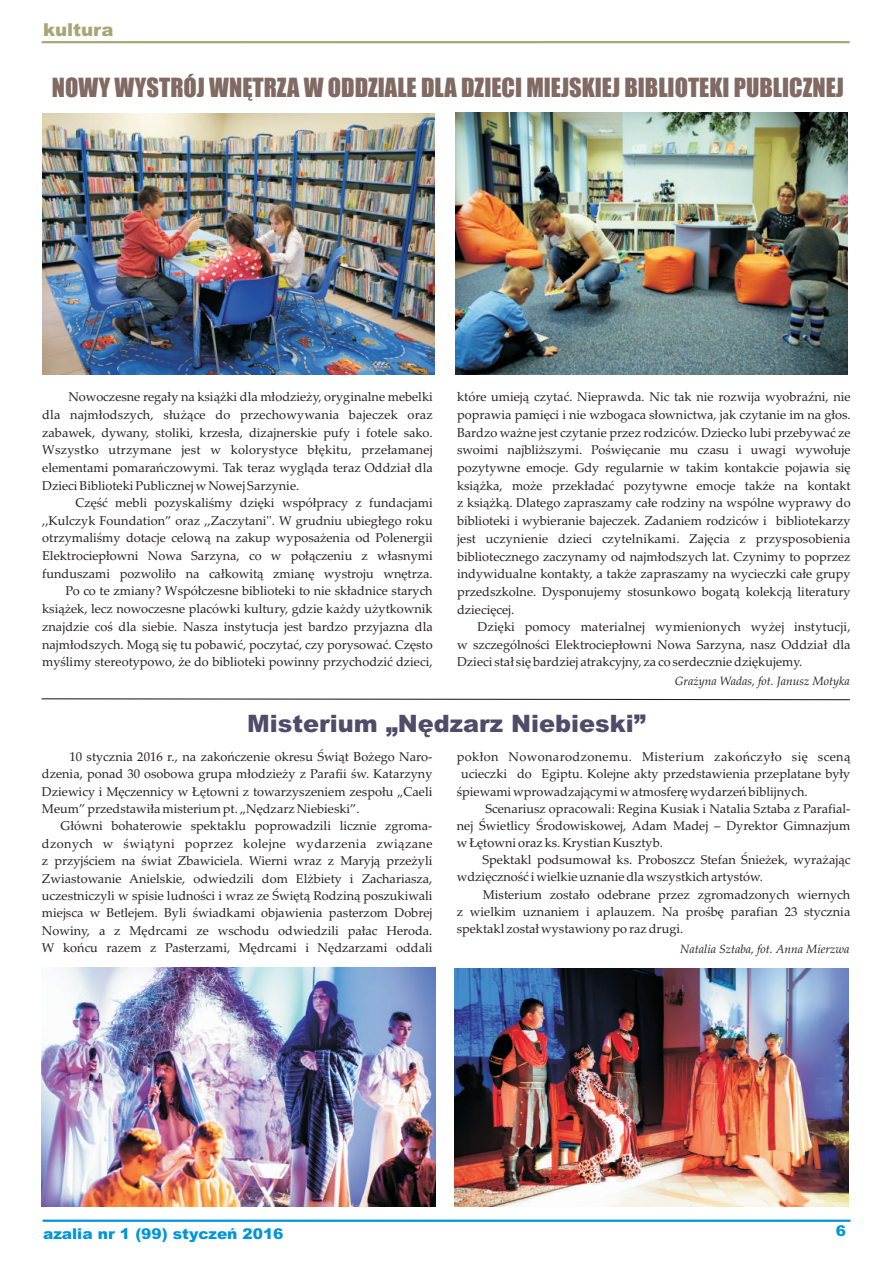
<style>
.page{position:relative;width:893px;height:1263px;background:#fff}
.page>*{position:absolute;margin:0;border:0;box-sizing:border-box;transform-origin:0 0}
.t1{font:24.45px "Impact";color:#806a63}
.t2{font:900 24px "Arial";color:#4f4b69}
.t3{font:900 17.85px "Arial";letter-spacing:-.005em;color:#a9a575}
.t4{font:900 14.85px "Arial";color:#0095d9;scale:1.04 1}
.t5{font:900 14.85px "Arial";color:#0095d9}
.t6{font:12.75px "Palatino Linotype";color:#231f20}
.t7{font:12.75px "Palatino Linotype";letter-spacing:.03em;color:#231f20}
.t8{font:italic 12px "Palatino Linotype";color:#231f20}
</style>
<div class="page">
<hr style="left:43px;top:1219px;width:807px;height:3px;background:#0095d9">
<hr style="left:42px;top:41px;width:808px;height:2px;background:#a9a575">
<img style="left:42px;top:113px;width:393px;height:262px">
<img style="left:455px;top:113px;width:393px;height:262px">
<svg style="left:41px;top:698px;width:809px;height:3px"></svg>
<img style="left:42px;top:968px;width:394px;height:238px">
<img style="left:454px;top:968px;width:394px;height:238px">
<h3 class="t3" style="left:43px;top:23px;width:72px">kultura</h3>
<h1 class="t1" style="left:52px;top:77px;width:793px">NOWY WYSTRÓJ WNÊTRZA W ODDZIALE DLA DZIECI MIEJSKIEJ BIBLIOTEKI PUBLICZNEJ</h1>
<p class="t6" style="left:68px;top:392px;width:366px">Nowoczesne rega³y na ksi¹¿ki dla m³odzie¿y, oryginalne mebelki</p>
<p class="t6" style="left:457px;top:392px;width:395px">które umiej¹ czytaæ. Nieprawda. Nic tak nie rozwija wyobraŸni, nie</p>
<p class="t6" style="left:42px;top:409px;width:392px">dla najm³odszych, s³u¿¹ce do przechowywania bajeczek oraz</p>
<p class="t6" style="left:457px;top:409px;width:395px">poprawia pamiêci i nie wzbogaca s³ownictwa, jak czytanie im na g³os.</p>
<p class="t6" style="left:42px;top:427px;width:392px">zabawek, dywany, stoliki, krzes³a, dizajnerskie pufy i fotele sako.</p>
<p class="t6" style="left:457px;top:427px;width:395px">Bardzo wa¿ne jest czytanie przez rodziców. Dziecko lubi przebywaæ ze</p>
<p class="t6" style="left:42px;top:445px;width:392px">Wszystko utrzymane jest w kolorystyce b³êkitu, prze³amanej</p>
<p class="t6" style="left:457px;top:445px;width:395px">swoimi najbli¿szymi. Poœwiêcanie mu czasu i uwagi wywo³uje</p>
<p class="t6" style="left:42px;top:463px;width:392px">elementami pomarañczowymi. Tak teraz wygl¹da teraz Oddzia³ dla</p>
<p class="t6" style="left:457px;top:463px;width:395px">pozytywne emocje. Gdy regularnie w takim kontakcie pojawia siê</p>
<p class="t6" style="left:42px;top:480px;width:259px">Dzieci Biblioteki Publicznej w Nowej Sarzynie.</p>
<p class="t6" style="left:457px;top:480px;width:395px">ksi¹¿ka, mo¿e przek³adaæ pozytywne emocje tak¿e na kontakt</p>
<p class="t6" style="left:75px;top:497px;width:359px">Czêœæ mebli pozyskaliœmy dziêki wspó³pracy z fundacjami</p>
<p class="t6" style="left:457px;top:498px;width:395px">z ksi¹¿k¹. Dlatego zapraszamy ca³e rodziny na wspólne wyprawy do</p>
<p class="t6" style="left:42px;top:515px;width:392px">,,Kulczyk Foundation” oraz ,,Zaczytani''. W grudniu ubieg³ego roku</p>
<p class="t6" style="left:457px;top:516px;width:395px">biblioteki i wybieranie bajeczek. Zadaniem rodziców i bibliotekarzy</p>
<p class="t6" style="left:42px;top:533px;width:392px">otrzymaliœmy dotacje celow¹ na zakup wyposa¿enia od Polenergii</p>
<p class="t6" style="left:457px;top:533px;width:395px">jest uczynienie dzieci czytelnikami. Zajêcia z przysposobienia</p>
<p class="t6" style="left:42px;top:551px;width:392px">Elektrociep³owni Nowa Sarzyna, co w po³¹czeniu z w³asnymi</p>
<p class="t6" style="left:457px;top:551px;width:395px">bibliotecznego zaczynamy od najm³odszych lat. Czynimy to poprzez</p>
<p class="t6" style="left:42px;top:568px;width:392px">funduszami pozwoli³o na ca³kowit¹ zmianê wystroju wnêtrza.</p>
<p class="t6" style="left:457px;top:569px;width:395px">indywidualne kontakty, a tak¿e zapraszamy na wycieczki ca³e grupy</p>
<p class="t6" style="left:65px;top:586px;width:369px">Po co te zmiany? Wspó³czesne biblioteki to nie sk³adnice starych</p>
<p class="t6" style="left:457px;top:587px;width:395px">przedszkolne. Dysponujemy stosunkowo bogat¹ kolekcj¹ literatury</p>
<p class="t6" style="left:42px;top:604px;width:392px">ksi¹¿ek, lecz nowoczesne placówki kultury, gdzie ka¿dy u¿ytkownik</p>
<p class="t6" style="left:457px;top:604px;width:59px">dzieciêcej.</p>
<p class="t6" style="left:42px;top:621px;width:392px">znajdzie coœ dla siebie. Nasza instytucja jest bardzo przyjazna dla</p>
<p class="t6" style="left:477px;top:621px;width:375px">Dziêki pomocy materialnej wymienionych wy¿ej instytucji,</p>
<p class="t6" style="left:42px;top:639px;width:392px">najm³odszych. Mog¹ siê tu pobawiæ, poczytaæ, czy porysowaæ. Czêsto</p>
<p class="t6" style="left:457px;top:639px;width:395px">w szczególnoœci Elektrociep³owni Nowa Sarzyna, nasz Oddzia³ dla</p>
<p class="t6" style="left:42px;top:657px;width:392px">myœlimy stereotypowo, ¿e do biblioteki powinny przychodziæ dzieci,</p>
<p class="t6" style="left:457px;top:657px;width:347px">Dzieci sta³ siê bardziej atrakcyjny, za co serdecznie dziêkujemy.</p>
<h2 class="t2" style="left:247px;top:715px;width:400px">Misterium „Nêdzarz Niebieski”</h2>
<p class="t8" style="left:675px;top:676px;width:177px">Gra¿yna Wadas, fot. Janusz Motyka</p>
<p class="t6" style="left:69px;top:752px;width:365px">10 stycznia 2016 r., na zakoñczenie okresu Œwi¹t Bo¿ego Naro-</p>
<p class="t7" style="left:457px;top:752px;width:395px">pok³on Nowonarodzonemu. Misterium zakoñczy³o siê scen¹</p>
<p class="t6" style="left:42px;top:769px;width:392px">dzenia, ponad 30 osobowa grupa m³odzie¿y z Parafii œw. Katarzyny</p>
<p class="t6" style="left:461px;top:769px;width:391px">ucieczki do Egiptu. Kolejne akty przedstawienia przeplatane by³y</p>
<p class="t6" style="left:42px;top:786px;width:392px">Dziewicy i Mêczennicy w £êtowni z towarzyszeniem zespo³u „Caeli</p>
<p class="t6" style="left:457px;top:786px;width:352px">œpiewami wprowadzaj¹cymi w atmosferê wydarzeñ biblijnych.</p>
<p class="t6" style="left:42px;top:804px;width:319px">Meum” przedstawi³a misterium pt. „Nêdzarz Niebieski”.</p>
<p class="t6" style="left:485px;top:804px;width:366px">Scenariusz opracowali: Regina Kusiak i Natalia Sztaba z Parafial-</p>
<p class="t6" style="left:61px;top:821px;width:373px">G³ówni bohaterowie spektaklu poprowadzili licznie zgroma-</p>
<p class="t6" style="left:457px;top:821px;width:395px">nej Œwietlicy Œrodowiskowej, Adam Madej – Dyrektor Gimnazjum</p>
<p class="t7" style="left:42px;top:838px;width:392px">dzonych w œwi¹tyni poprzez kolejne wydarzenia zwi¹zane</p>
<p class="t6" style="left:457px;top:838px;width:208px">w £êtowni oraz ks. Krystian Kusztyb.</p>
<p class="t6" style="left:42px;top:856px;width:392px">z przyjœciem na œwiat Zbawiciela. Wierni wraz z Maryj¹ prze¿yli</p>
<p class="t6" style="left:483px;top:855px;width:369px">Spektakl podsumowa³ ks. Proboszcz Stefan Œnie¿ek, wyra¿aj¹c</p>
<p class="t6" style="left:42px;top:873px;width:392px">Zwiastowanie Anielskie, odwiedzili dom El¿biety i Zachariasza,</p>
<p class="t6" style="left:457px;top:872px;width:308px">wdziêcznoœæ i wielkie uznanie dla wszystkich artystów.</p>
<p class="t6" style="left:42px;top:890px;width:392px">uczestniczyli w spisie ludnoœci i wraz ze Œwiêt¹ Rodzin¹ poszukiwali</p>
<p class="t6" style="left:483px;top:889px;width:369px">Misterium zosta³o odebrane przez zgromadzonych wiernych</p>
<p class="t6" style="left:42px;top:908px;width:392px">miejsca w Betlejem. Byli œwiadkami objawienia pasterzom Dobrej</p>
<p class="t6" style="left:457px;top:906px;width:395px">z wielkim uznaniem i aplauzem. Na proœbê parafian 23 stycznia</p>
<p class="t6" style="left:42px;top:925px;width:392px">Nowiny, a z Mêdrcami ze wschodu odwiedzili pa³ac Heroda.</p>
<p class="t6" style="left:457px;top:923px;width:228px">spektakl zosta³ wystawiony po raz drugi.</p>
<p class="t6" style="left:42px;top:943px;width:392px">W koñcu razem z Pasterzami, Mêdrcami i Nêdzarzami oddali</p>
<p class="t8" style="left:680px;top:944px;width:171px">Natalia Sztaba, fot. Anna Mierzwa</p>
<p class="t4" style="left:43px;top:1229px;width:233px">azalia nr 1 (99) styczeñ 2016</p>
<p class="t5" style="left:836px;top:1226px;width:12px">6</p>
</div>
